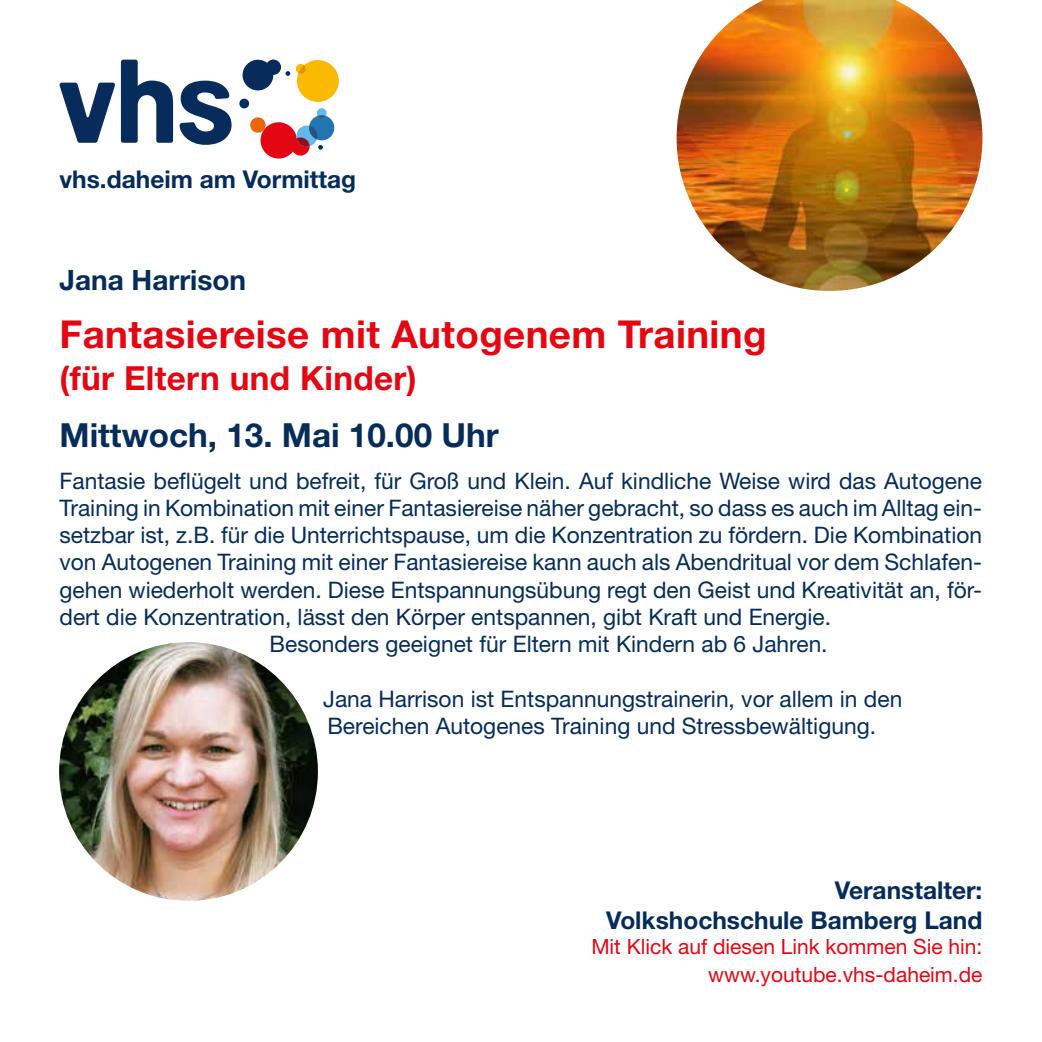
<style>
.page{position:relative;width:1042px;height:1042px;background:#fff}
.page>*{position:absolute;margin:0;border:0;box-sizing:border-box;transform-origin:0 0}
.t1{font:700 38.5px "Helvetica Neue LT";letter-spacing:.01em;color:#e30613}
.t2{font:700 33.25px "Helvetica Neue LT";color:#052c5a}
.t3{font:700 33.25px "Helvetica Neue LT";letter-spacing:.01em;color:#e30613}
.t4{font:700 28px "Helvetica Neue LT";color:#052c5a}
.t5{font:700 24.5px/29.4px "Helvetica Neue LT";color:#052c5a;text-align:right}
.t6{font:22.75px/27.3px "Helvetica Neue LT";color:#052c5a}
.t7{font:21px/28.7px "Helvetica Neue LT";color:#e30613;text-align:right}
</style>
<div class="page">
<svg style="left:60px;top:83px;width:55px;height:60px"></svg>
<svg style="left:121px;top:60px;width:52px;height:83px"></svg>
<svg style="left:180px;top:81px;width:52px;height:64px"></svg>
<div style="left:309px;top:115px;width:25px;height:25px;background:#2474af;border-radius:50%"></div>
<div style="left:317px;top:108px;width:10px;height:10px;background:#63b9e9;border-radius:50%"></div>
<svg style="left:296px;top:60px;width:43px;height:42px"></svg>
<svg style="left:239px;top:98px;width:11px;height:11px"></svg>
<svg style="left:243px;top:60px;width:47px;height:30px"></svg>
<svg style="left:250px;top:115px;width:76px;height:44px"></svg>
<img style="left:59px;top:642px;width:259px;height:259px;border-radius:129px">
<img style="left:676px;top:0;width:306px;height:291px">
<p class="t5" style="left:60px;top:164px;width:298px">vhs.daheim am Vormittag</p>
<p class="t4" style="left:60px;top:262px;width:188px">Jana Harrison</p>
<h1 class="t1" style="left:60px;top:310px;width:708px">Fantasiereise mit Autogenem Training</h1>
<h2 class="t3" style="left:60px;top:357px;width:359px">(für Eltern und Kinder)</h2>
<h2 class="t2" style="left:60px;top:414px;width:441px">Mittwoch, 13. Mai 10.00 Uhr</h2>
<p class="t6" style="left:60px;top:466px;width:924px">Fantasie beflügelt und befreit, für Groß und Klein. Auf kindliche Weise wird das Autogene</p>
<p class="t6" style="left:60px;top:494px;width:924px">Training in Kombination mit einer Fantasiereise näher gebracht, so dass es auch im Alltag ein-</p>
<p class="t6" style="left:60px;top:521px;width:924px">setzbar ist, z.B. für die Unterrichtspause, um die Konzentration zu fördern. Die Kombination</p>
<p class="t6" style="left:60px;top:548px;width:924px">von Autogenen Training mit einer Fantasiereise kann auch als Abendritual vor dem Schlafen-</p>
<p class="t6" style="left:60px;top:576px;width:924px">gehen wiederholt werden. Diese Entspannungsübung regt den Geist und Kreativität an, för-</p>
<p class="t6" style="left:60px;top:603px;width:773px">dert die Konzentration, lässt den Körper entspannen, gibt Kraft und Energie.</p>
<p class="t6" style="left:270px;top:630px;width:559px">Besonders geeignet für Eltern mit Kindern ab 6 Jahren.</p>
<p class="t6" style="left:323px;top:685px;width:580px">Jana Harrison ist Entspannungstrainerin, vor allem in den<br>Bereichen Autogenes Training und Stressbewältigung.</p>
<p class="t5" style="left:606px;top:875px;width:378px">Veranstalter:<br>Volkshochschule Bamberg Land</p>
<p class="t7" style="left:591px;top:931px;width:393px">Mit Klick auf diesen Link kommen Sie hin: www.youtube.vhs-daheim.de</p>
</div>
